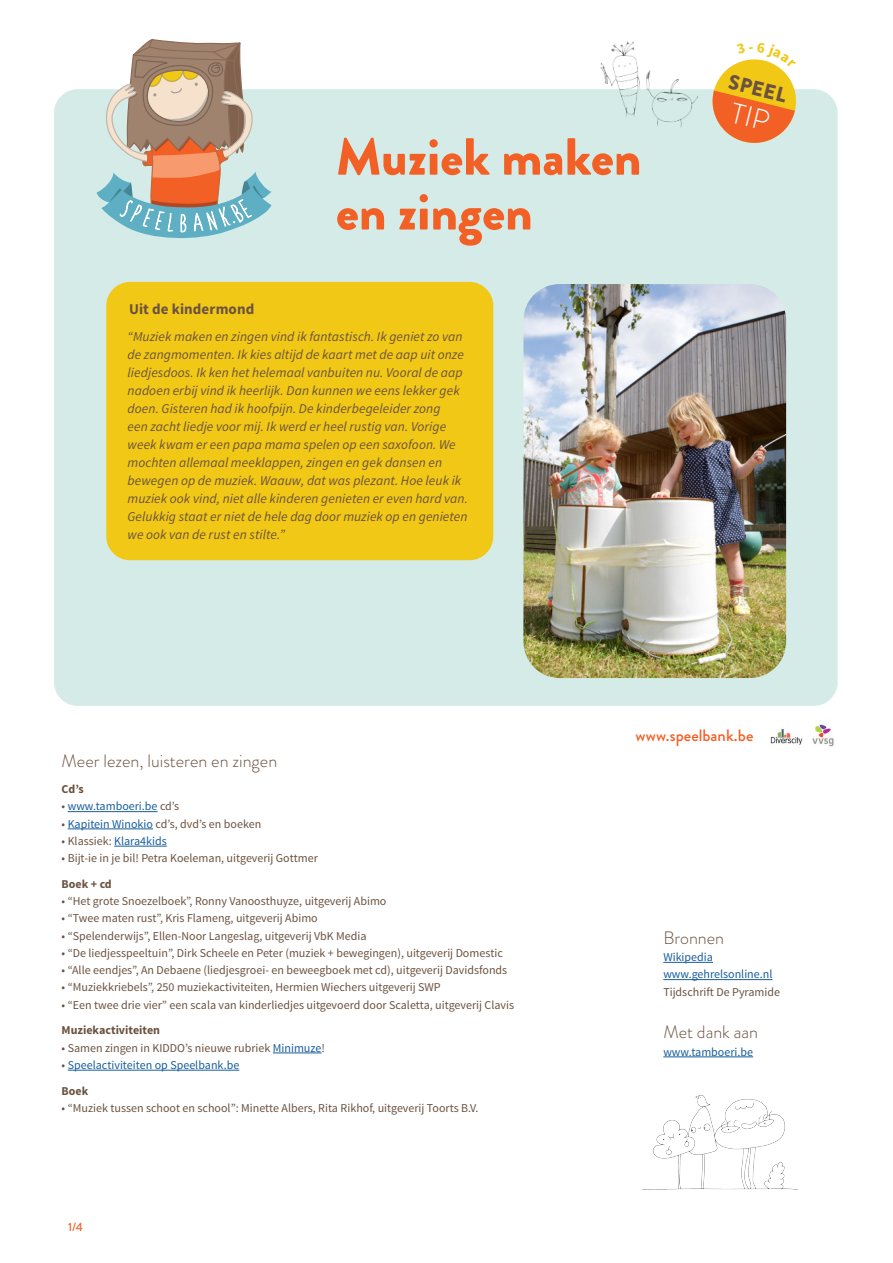
<style>
.page{position:relative;width:893px;height:1263px;background:#fff}
.page>*{position:absolute;margin:0;border:0;box-sizing:border-box;transform-origin:0 0}
.t1{font:900 52.05px/54.8px "Brandon Grotesque";color:#f26026}
.t2{font:900 20.55px "Brandon Grotesque";color:#6b5240}
.t3{font:300 18px "Brandon Grotesque";color:#6b5240}
.t4{font:500 16.5px "Brandon Grotesque";letter-spacing:.005em;color:#f26026}
.t5{font:700 15px "Source Sans Pro";letter-spacing:.005em;color:#6b5240}
.t6{font:italic 13.5px/18px "Source Sans Pro";letter-spacing:.005em;color:#6b5240}
.t7{font:12px "Source Sans Pro";color:#6b5240}
.t8{font:12px/25.8px "Source Sans Pro";color:#175d9e}
.t9{font:700 12px "Source Sans Pro";color:#6b5240}
.t10{font:500 12px "Brandon Grotesque";color:#f26026}
.s1{color:#6b5240}
.s2{color:#175d9e}
.s3{font-weight:700;color:#6b5240}
</style>
<div class="page">
<div style="left:54px;top:89px;width:784px;height:617px;background:#d4ebe7;border-radius:24px"></div>
<div style="left:106px;top:282px;width:387px;height:278px;background:#f1c816;border-radius:24px"></div>
<img style="left:653px;top:1095px;width:139px;height:94px">
<img style="left:523px;top:284px;width:263px;height:394px">
<hr style="left:68px;top:811px;width:90px;height:1px;background:#175d9e">
<hr style="left:68px;top:828px;width:85px;height:1px;background:#175d9e">
<hr style="left:114px;top:846px;width:53px;height:1px;background:#175d9e">
<hr style="left:273px;top:1052px;width:49px;height:1px;background:#175d9e">
<hr style="left:68px;top:1070px;width:171px;height:1px;background:#175d9e">
<hr style="left:663px;top:962px;width:50px;height:1px;background:#175d9e">
<hr style="left:663px;top:979px;width:109px;height:1px;background:#175d9e">
<hr style="left:663px;top:1056px;width:90px;height:1px;background:#175d9e">
<svg style="left:97px;top:39px;width:174px;height:200px"></svg>
<img style="left:600px;top:41px;width:98px;height:86px">
<img style="left:770px;top:724px;width:64px;height:23px">
<svg style="left:712px;top:59px;width:84px;height:84px"></svg>
<h1 class="t1" style="left:336px;top:130px;width:307px">Muziek maken en zingen</h1>
<p class="t5" style="left:129px;top:300px;width:127px">Uit de kindermond</p>
<p class="t6" style="left:128px;top:327px;width:342px">“Muziek maken en zingen vind ik fantastisch. Ik geniet zo van de zangmomenten. Ik kies altijd de kaart met de aap uit onze liedjesdoos. Ik ken het helemaal vanbuiten nu. Vooral de aap nadoen erbij vind ik heerlijk. Dan kunnen we eens lekker gek doen. Gisteren had ik hoofpijn. De kinderbegeleider zong<br>een zacht liedje voor mij. Ik werd er heel rustig van. Vorige week kwam er een papa mama spelen op een saxofoon. We mochten allemaal meeklappen, zingen en gek dansen en bewegen op de muziek. Waauw, dat was plezant. Hoe leuk ik muziek ook vind, niet alle kinderen genieten er even hard van.<br>Gelukkig staat er niet de hele dag door muziek op en genieten we ook van de rust en stilte.”</p>
<h2 class="t2" style="left:732px;top:67px;width:61px;rotate:14deg">SPEEL</h2>
<h3 class="t3" style="left:62px;top:749px;width:217px">Meer lezen, luisteren en zingen</h3>
<p class="t9" style="left:62px;top:781px;width:24px">Cd’s</p>
<p class="t8" style="left:62px;top:794px;width:119px"><span class="s1">•</span> www.tamboeri.be <span class="s1">cd’s</span></p>
<p class="t7" style="left:62px;top:816px;width:201px">• <span class="s2">Kapitein Winokio</span> cd’s, dvd’s en boeken</p>
<p class="t7" style="left:62px;top:833px;width:107px">• Klassiek: <span class="s2">Klara4kids</span></p>
<p class="t7" style="left:62px;top:851px;width:258px">• Bijt-ie in je bil! Petra Koeleman, uitgeverij Gottmer</p>
<p class="t9" style="left:62px;top:876px;width:52px">Boek + cd</p>
<p class="t7" style="left:62px;top:894px;width:326px">• “Het grote Snoezelboek”, Ronny Vanoosthuyze, uitgeverij Abimo</p>
<p class="t7" style="left:62px;top:911px;width:258px">• “Twee maten rust”, Kris Flameng, uitgeverij Abimo</p>
<p class="t7" style="left:62px;top:928px;width:306px">• “Spelenderwijs”, Ellen-Noor Langeslag, uitgeverij VbK Media</p>
<p class="t7" style="left:62px;top:945px;width:443px">• “De liedjesspeeltuin”, Dirk Scheele en Peter (muziek + bewegingen), uitgeverij Domestic</p>
<p class="t7" style="left:62px;top:963px;width:447px">• “Alle eendjes”, An Debaene (liedjesgroei- en beweegboek met cd), uitgeverij Davidsfonds</p>
<p class="t7" style="left:62px;top:980px;width:381px">• “Muziekkriebels”, 250 muziekactiviteiten, Hermien Wiechers uitgeverij SWP</p>
<p class="t7" style="left:62px;top:997px;width:454px">• “Een twee drie vier” een scala van kinderliedjes uitgevoerd door Scaletta, uitgeverij Clavis</p>
<p class="t9" style="left:62px;top:1023px;width:100px">Muziekactiviteiten</p>
<p class="t7" style="left:62px;top:1040px;width:265px">• Samen zingen in KIDDO’s nieuwe rubriek <span class="s2">Minimuze</span>!</p>
<p class="t8" style="left:62px;top:1052px;width:179px"><span class="s1">•</span> Speelactiviteiten op Speelbank.be<br><span class="s3">Boek</span></p>
<p class="t7" style="left:62px;top:1100px;width:418px">• “Muziek tussen schoot en school”: Minette Albers, Rita Rikhof, uitgeverij Toorts B.V.</p>
<p class="t10" style="left:68px;top:1219px;width:17px">1/4</p>
<h3 class="t4" style="left:635px;top:724px;width:120px">www.speelbank.be</h3>
<h3 class="t3" style="left:663px;top:925px;width:62px">Bronnen</h3>
<p class="t8" style="left:663px;top:949px;width:111px;line-height:17.2px">Wikipedia www.gehrelsonline.nl</p>
<p class="t7" style="left:663px;top:984px;width:118px">Tijdschrift De Pyramide</p>
<h3 class="t3" style="left:663px;top:1020px;width:96px">Met dank aan</h3>
<p class="t8" style="left:663px;top:1039px;width:91px">www.tamboeri.be</p>
</div>
